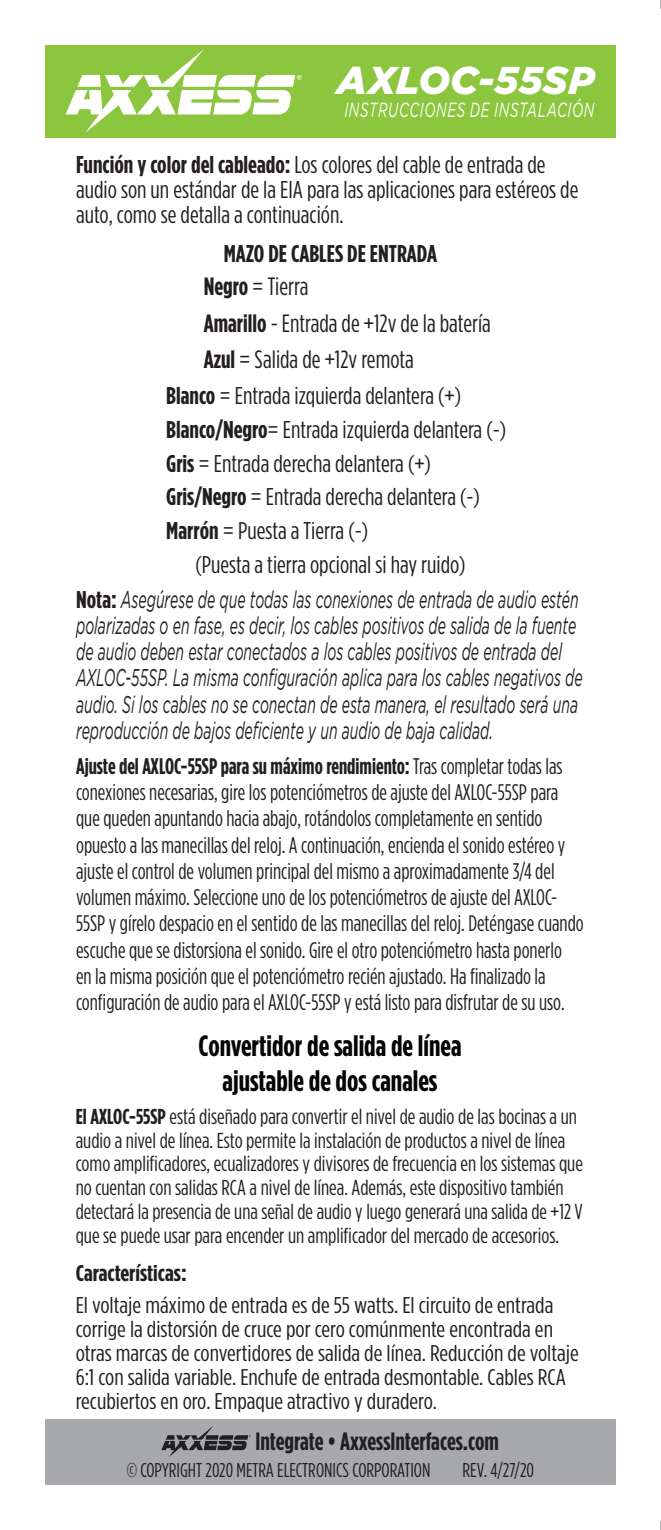
<style>
.page{position:relative;width:661px;height:1530px;background:#fff}
.page>*{position:absolute;margin:0;border:0;box-sizing:border-box;transform-origin:0 0}
.t1{font:italic 900 38.75px "Gotham";letter-spacing:.01em;color:#fff}
.t2{font:700 29.5px/35px "Gotham Condensed";color:#040503;text-align:center}
.t3{font:25px/36.2px "Gotham Condensed";color:#231f20}
.t4{font:700 25px "Gotham Condensed";color:#231f20}
.t5{font:italic 24.25px/26.2px "Gotham";color:#231f20;scale:.58 1}
.t6{font:24.25px/25px "Gotham Condensed";color:#231f20}
.t7{font:700 24.25px "Gotham Condensed";color:#231f20}
.t8{font:22.75px/24px "Gotham Condensed";color:#231f20;scale:1.1 1}
.t9{font:700 22.75px "Gotham Condensed";color:#231f20;scale:1.1 1}
.t10{font:22.5px/26.2px "Gotham Condensed";color:#231f20;scale:.96 1}
.t11{font:21.5px/24px "Gotham Condensed";color:#231f20}
.t12{font:italic 20.5px "Gotham";letter-spacing:.05em;color:#fff;scale:.65 1}
.t13{font:20px "Gotham Condensed";color:#231f20}
.s1{font-weight:700}
.s2{font-family:"Gotham Condensed";font-weight:700;font-style:normal}
</style>
<div class="page">
<div style="left:45px;top:45px;width:570px;height:92px;background:#8bc63e"></div>
<svg style="left:66px;top:49px;width:235px;height:84px"></svg>
<div style="left:45px;top:1420px;width:570px;height:65px;background:#a8a9ad"></div>
<svg style="left:161px;top:1426px;width:89px;height:31px"></svg>
<h1 class="t1" style="left:336px;top:58px;width:259px">AXLOC-55SP</h1>
<p class="t12" style="left:344px;top:99px;width:386px">INSTRUCCIONES DE INSTALACIÓN</p>
<p class="t6" style="left:76px;top:152px;width:503px"><span class="s1">Función y color del cableado:</span> Los colores del cable de entrada de audio son un estándar de la EIA para las aplicaciones para estéreos de auto, como se detalla a continuación.</p>
<p class="t7" style="left:223px;top:239px;width:215px">MAZO DE CABLES DE ENTRADA</p>
<p class="t3" style="left:203px;top:268px;width:288px"><span class="s1">Negro</span> = Tierra<br><span class="s1">Amarillo</span> - Entrada de +12v de la batería<br><span class="s1">Azul</span> = Salida de +12v remota</p>
<p class="t6" style="left:166px;top:383px;width:296px"><span class="s1">Blanco</span> = Entrada izquierda delantera (+)</p>
<p class="t6" style="left:166px;top:416px;width:341px"><span class="s1">Blanco/Negro</span>= Entrada izquierda delantera (-)</p>
<p class="t6" style="left:166px;top:450px;width:266px"><span class="s1">Gris</span> = Entrada derecha delantera (+)</p>
<p class="t6" style="left:166px;top:484px;width:315px"><span class="s1">Gris/Negro</span> = Entrada derecha delantera (-)</p>
<p class="t6" style="left:166px;top:518px;width:203px"><span class="s1">Marrón</span> = Puesta a Tierra (-)</p>
<p class="t6" style="left:195px;top:551px;width:271px">(Puesta a tierra opcional si hay ruido)</p>
<p class="t5" style="left:76px;top:586px;width:874px"><span class="s2">Nota:</span> Asegúrese de que todas las conexiones de entrada de audio estén polarizadas o en fase, es decir, los cables positivos de salida de la fuente de audio deben estar conectados a los cables positivos de entrada del AXLOC-55SP. La misma configuración aplica para los cables negativos de audio. Si los cables no se conectan de esta manera, el resultado será una reproducción de bajos deficiente y un audio de baja calidad.</p>
<p class="t10" style="left:76px;top:753px;width:530px"><span class="s1">Ajuste del AXLOC-55SP para su máximo rendimiento:</span> Tras completar todas las conexiones necesarias, gire los potenciómetros de ajuste del AXLOC-55SP para que queden apuntando hacia abajo, rotándolos completamente en sentido opuesto a las manecillas del reloj. A continuación, encienda el sonido estéreo y ajuste el control de volumen principal del mismo a aproximadamente 3/4 del volumen máximo. Seleccione uno de los potenciómetros de ajuste del AXLOC-55SP y gírelo despacio en el sentido de las manecillas del reloj. Deténgase cuando escuche que se distorsiona el sonido. Gire el otro potenciómetro hasta ponerlo<br>en la misma posición que el potenciómetro recién ajustado. Ha finalizado la configuración de audio para el AXLOC-55SP y está listo para disfrutar de su uso.</p>
<h2 class="t2" style="left:198px;top:1028px;width:264px">Convertidor de salida de línea ajustable de dos canales</h2>
<p class="t11" style="left:76px;top:1104px;width:508px"><span class="s1">El AXLOC-55SP</span> está diseñado para convertir el nivel de audio de las bocinas a un audio a nivel de línea. Esto permite la instalación de productos a nivel de línea como amplificadores, ecualizadores y divisores de frecuencia en los sistemas que no cuentan con salidas RCA a nivel de línea. Además, este dispositivo también detectará la presencia de una señal de audio y luego generará una salida de +12 V que se puede usar para encender un amplificador del mercado de accesorios.</p>
<p class="t9" style="left:76px;top:1261px;width:102px">Características:</p>
<p class="t8" style="left:76px;top:1293px;width:458px">El voltaje máximo de entrada es de 55 watts. El circuito de entrada corrige la distorsión de cruce por cero comúnmente encontrada en otras marcas de convertidores de salida de línea. Reducción de voltaje 6:1 con salida variable. Enchufe de entrada desmontable. Cables RCA recubiertos en oro. Empaque atractivo y duradero.</p>
<p class="t4" style="left:255px;top:1427px;width:245px">Integrate • AxxessInterfaces.com</p>
<p class="t13" style="left:127px;top:1459px;width:305px">© COPYRIGHT 2020 METRA ELECTRONICS CORPORATION</p>
<p class="t13" style="left:462px;top:1459px;width:73px">REV. 4/27/20</p>
</div>
